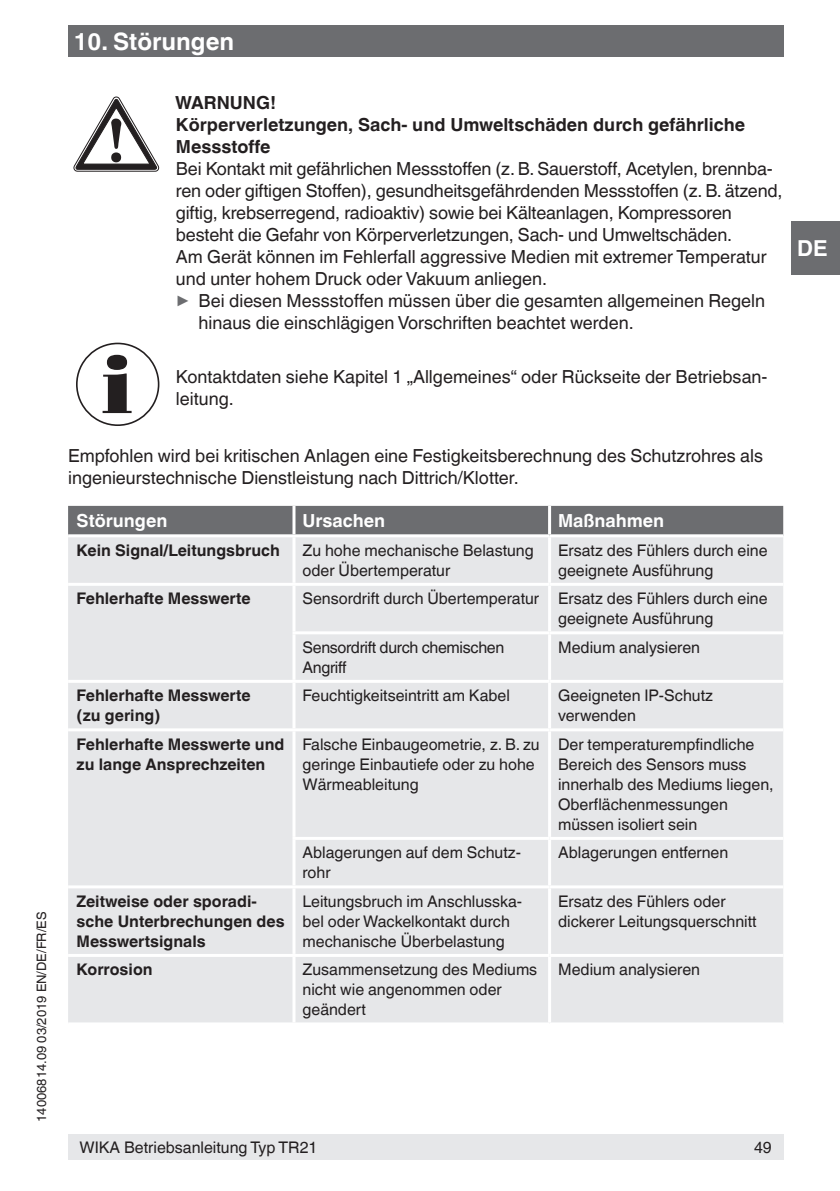
<style>
.page{position:relative;width:840px;height:1191px;background:#fff}
.page>*{position:absolute;margin:0;border:0;box-sizing:border-box;transform-origin:0 0}
.t1{font:700 24px "Helvetica World";color:#fff}
.t2{font:700 22px "Helvetica World";color:#fff}
.t3{font:18px/22px "Helvetica World";color:#231f20}
.t4{font:700 18px/21.6px "Helvetica World";color:#231f20}
.t5{font:700 18px "Helvetica World";color:#fff}
.t6{font:16px/20px "Helvetica World";color:#231f20}
.t7{font:700 16px/20px "Helvetica World";color:#231f20}
.t8{font:16px/20px "Helvetica World";letter-spacing:-.02em;color:#231f20}
.t9{font:13px "Helvetica World";color:#231f20}
.s1{font-size:17.6px;color:#6c6d70}
</style>
<div class="page">
<div style="left:791px;top:221px;width:48px;height:54px;background:#6c6d70"></div>
<div style="left:68px;top:26px;width:714px;height:31px;background:#6c6d70"></div>
<div style="left:68px;top:1134px;width:714px;height:25px;background:#e6e7e9"></div>
<div style="left:68px;top:506px;width:714px;height:28px;background:#6c6d70"></div>
<div style="left:68px;top:537px;width:714px;height:417px;background:#e6e7e9"></div>
<div style="left:68px;top:957px;width:714px;height:65px;background:#e6e7e9"></div>
<hr style="left:292px;top:506px;width:3px;height:28px;background:#fff">
<hr style="left:547px;top:506px;width:3px;height:28px;background:#fff">
<hr style="left:292px;top:537px;width:3px;height:46px;background:#fff">
<hr style="left:547px;top:537px;width:3px;height:46px;background:#fff">
<hr style="left:68px;top:583px;width:226px;height:3px;background:#fff">
<hr style="left:294px;top:583px;width:255px;height:3px;background:#fff">
<hr style="left:292px;top:586px;width:3px;height:45px;background:#fff">
<hr style="left:549px;top:583px;width:233px;height:3px;background:#fff">
<hr style="left:547px;top:586px;width:3px;height:45px;background:#fff">
<hr style="left:292px;top:631px;width:257px;height:3px;background:#fff">
<hr style="left:292px;top:634px;width:3px;height:46px;background:#fff">
<hr style="left:549px;top:631px;width:233px;height:3px;background:#fff">
<hr style="left:547px;top:634px;width:3px;height:46px;background:#fff">
<hr style="left:68px;top:680px;width:226px;height:3px;background:#fff">
<hr style="left:294px;top:680px;width:255px;height:3px;background:#fff">
<hr style="left:292px;top:683px;width:3px;height:45px;background:#fff">
<hr style="left:549px;top:680px;width:233px;height:3px;background:#fff">
<hr style="left:547px;top:683px;width:3px;height:45px;background:#fff">
<hr style="left:68px;top:728px;width:226px;height:3px;background:#fff">
<hr style="left:294px;top:728px;width:255px;height:3px;background:#fff">
<hr style="left:292px;top:731px;width:3px;height:106px;background:#fff">
<hr style="left:549px;top:728px;width:233px;height:3px;background:#fff">
<hr style="left:547px;top:731px;width:3px;height:106px;background:#fff">
<hr style="left:292px;top:837px;width:257px;height:3px;background:#fff">
<hr style="left:292px;top:840px;width:3px;height:45px;background:#fff">
<hr style="left:549px;top:837px;width:233px;height:3px;background:#fff">
<hr style="left:547px;top:840px;width:3px;height:45px;background:#fff">
<hr style="left:68px;top:885px;width:226px;height:3px;background:#fff">
<hr style="left:294px;top:885px;width:255px;height:3px;background:#fff">
<hr style="left:292px;top:888px;width:3px;height:66px;background:#fff">
<hr style="left:549px;top:885px;width:233px;height:3px;background:#fff">
<hr style="left:547px;top:888px;width:3px;height:66px;background:#fff">
<hr style="left:292px;top:957px;width:3px;height:65px;background:#fff">
<hr style="left:547px;top:957px;width:3px;height:65px;background:#fff">
<svg style="left:74px;top:97px;width:85px;height:74px"></svg>
<svg style="left:102px;top:355px;width:29px;height:58px"></svg>
<div style="left:76px;top:343px;width:83px;height:83px;border:2px solid #231f20;border-radius:50%"></div>
<p class="t9" style="left:34px;top:1121px;width:211px;rotate:-90deg">14006814.09 03/2019 EN/DE/FR/ES</p>
<h1 class="t1" style="left:74px;top:27px;width:162px">10. Störungen</h1>
<p class="t4" style="left:175px;top:92px;width:571px">WARNUNG!<br>Körperverletzungen, Sach- und Umweltschäden durch gefährliche<br>Messstoffe</p>
<p class="t3" style="left:176px;top:157px;width:598px">Bei Kontakt mit gefährlichen Messstoffen (z. B. Sauerstoff, Acetylen, brennba-</p>
<p class="t3" style="left:176px;top:179px;width:608px">ren oder giftigen Stoffen), gesundheitsgefährdenden Messstoffen (z. B. ätzend,</p>
<p class="t3" style="left:176px;top:201px;width:557px">giftig, krebserregend, radioaktiv) sowie bei Kälteanlagen, Kompressoren</p>
<p class="t3" style="left:176px;top:223px;width:557px">besteht die Gefahr von Körperverletzungen, Sach- und Umweltschäden.</p>
<p class="t3" style="left:176px;top:245px;width:592px">Am Gerät können im Fehlerfall aggressive Medien mit extremer Temperatur</p>
<p class="t3" style="left:176px;top:267px;width:372px">und unter hohem Druck oder Vakuum anliegen.</p>
<p class="t3" style="left:176px;top:289px;width:590px"><span class="s1">▶</span> Bei diesen Messstoffen müssen über die gesamten allgemeinen Regeln</p>
<p class="t3" style="left:198px;top:311px;width:436px">hinaus die einschlägigen Vorschriften beachtet werden.</p>
<p class="t3" style="left:176px;top:365px;width:592px">Kontaktdaten siehe Kapitel 1 „Allgemeines“ oder Rückseite der Betriebsan&shy;leitung.</p>
<p class="t3" style="left:68px;top:444px;width:696px">Empfohlen wird bei kritischen Anlagen eine Festigkeitsberechnung des Schutzrohres als ingenieurstechnische Dienstleistung nach Dittrich/Klotter.</p>
<p class="t5" style="left:77px;top:510px;width:92px">Störungen</p>
<p class="t5" style="left:302px;top:510px;width:84px">Ursachen</p>
<p class="t5" style="left:557px;top:510px;width:108px">Maßnahmen</p>
<p class="t7" style="left:77px;top:540px;width:205px">Kein Signal/Leitungsbruch</p>
<p class="t6" style="left:302px;top:540px;width:233px">Zu hohe mechanische Belastung oder Übertemperatur</p>
<p class="t6" style="left:557px;top:540px;width:211px">Ersatz des Fühlers durch eine geeignete Ausführung</p>
<p class="t7" style="left:77px;top:589px;width:175px">Fehlerhafte Messwerte</p>
<p class="t6" style="left:557px;top:589px;width:211px;text-indent:-255px">Sensordrift durch Übertemperatur Ersatz des Fühlers durch eine geeignete Ausführung</p>
<p class="t8" style="left:302px;top:637px;width:203px">Sensordrift durch chemischen<br>Angriff</p>
<p class="t6" style="left:557px;top:637px;width:143px">Medium analysieren</p>
<p class="t7" style="left:77px;top:686px;width:175px">Fehlerhafte Messwerte (zu gering)</p>
<p class="t6" style="left:302px;top:686px;width:209px">Feuchtigkeitseintritt am Kabel</p>
<p class="t6" style="left:557px;top:686px;width:156px">Geeigneten IP-Schutz verwenden</p>
<p class="t7" style="left:77px;top:734px;width:209px">Fehlerhafte Messwerte und zu lange Ansprechzeiten</p>
<p class="t6" style="left:302px;top:734px;width:238px">Falsche Einbaugeometrie, z. B. zu geringe Einbautiefe oder zu hohe<br>Wärmeableitung</p>
<p class="t6" style="left:557px;top:734px;width:217px">Der temperaturempfindliche<br>Bereich des Sensors muss innerhalb des Mediums liegen,<br>Oberflächenmessungen müssen isoliert sein</p>
<p class="t6" style="left:302px;top:843px;width:220px">Ablagerungen auf dem Schutz&shy;rohr</p>
<p class="t6" style="left:557px;top:843px;width:172px">Ablagerungen entfernen</p>
<p class="t7" style="left:77px;top:891px;width:209px">Zeitweise oder sporadi&shy;sche Unterbrechungen des<br>Messwertsignals</p>
<p class="t6" style="left:302px;top:891px;width:221px">Leitungsbruch im Anschlusska&shy;bel oder Wackelkontakt durch mechanische Überbelastung</p>
<p class="t6" style="left:557px;top:891px;width:200px">Ersatz des Fühlers oder dickerer Leitungsquerschnitt</p>
<p class="t7" style="left:77px;top:960px;width:77px">Korrosion</p>
<p class="t6" style="left:302px;top:960px;width:236px">Zusammensetzung des Mediums nicht wie angenommen oder geändert</p>
<p class="t6" style="left:557px;top:960px;width:143px">Medium analysieren</p>
<h2 class="t2" style="left:796px;top:235px;width:32px">DE</h2>
<p class="t6" style="left:79px;top:1137px;width:239px">WIKA Betriebsanleitung Typ TR21</p>
<p class="t6" style="left:753px;top:1137px;width:19px">49</p>
</div>
